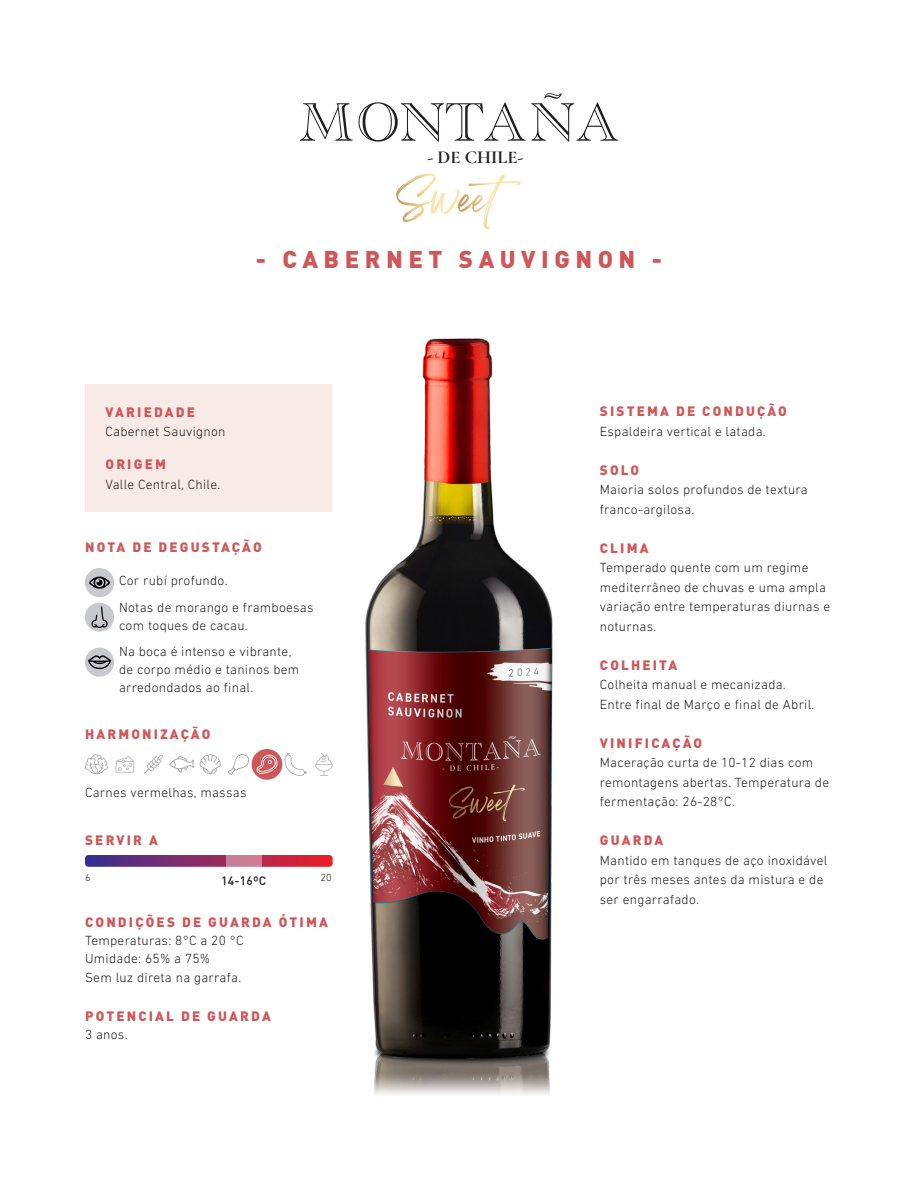
<style>
.page{position:relative;width:918px;height:1188px;background:#fff}
.page>*{position:absolute;margin:0;border:0;box-sizing:border-box;transform-origin:0 0}
.t1{font:56.1px "Academy Engraved Let Plain";letter-spacing:.005em;color:#231f20}
.t2{font:900 24px "DIN Pro";letter-spacing:.23em;color:#ce575a}
.t3{font:700 18.3px "Cormorant Garamond";color:#231f20}
.SUBTITULO{font:300 13.5px/19.5px "DIN Next LT Pro";letter-spacing:.02em;color:#231f20}
.TEXTO{font:300 13.5px "DIN Next LT Pro";letter-spacing:.02em;color:#231f20}
.SUBTITULO-2{font:900 13.5px/18px "DIN Pro";letter-spacing:.16em;color:#ce575a}
.NOTA_DE_CATA{font:300 13.5px/18px "DIN Next LT Pro";letter-spacing:.02em;color:#231f20}
.TEXTO-2{font:500 12px "DIN";letter-spacing:.02em;color:#231f20}
.TEXTO-3{font:300 10.5px "DIN Next LT Pro";color:#231f20}
.s1{font-family:"DIN Next LT Pro";font-weight:300;color:#231f20}
</style>
<div class="page">
<div style="left:252px;top:749px;width:30px;height:31px;background:#ce575a;border-radius:50%"></div>
<svg style="left:200px;top:754px;width:21px;height:20px"></svg>
<svg style="left:170px;top:756px;width:24px;height:17px"></svg>
<svg style="left:85px;top:754px;width:23px;height:20px"></svg>
<svg style="left:116px;top:756px;width:18px;height:17px"></svg>
<svg style="left:144px;top:755px;width:19px;height:19px"></svg>
<svg style="left:284px;top:753px;width:23px;height:23px"></svg>
<svg style="left:315px;top:753px;width:18px;height:23px"></svg>
<svg style="left:257px;top:755px;width:21px;height:19px"></svg>
<svg style="left:228px;top:754px;width:21px;height:21px"></svg>
<div style="left:85px;top:568px;width:29px;height:29px;background:#c7c9cc;border-radius:50%"></div>
<svg style="left:89px;top:577px;width:21px;height:12px"></svg>
<div style="left:85px;top:603px;width:29px;height:29px;background:#c7c9cc;border-radius:50%"></div>
<svg style="left:91px;top:606px;width:17px;height:22px"></svg>
<div style="left:85px;top:648px;width:29px;height:29px;background:#c7c9cc;border-radius:50%"></div>
<svg style="left:88px;top:655px;width:23px;height:14px"></svg>
<svg style="left:85px;top:855px;width:248px;height:12px;background:#8f2e64"></svg>
<div style="left:226px;top:855px;width:36px;height:12px;background:#cb7d96"></div>
<div style="left:85px;top:384px;width:247px;height:128px;background:#f8eae7"></div>
<img style="left:365px;top:338px;width:188px;height:757px">
<img style="left:396px;top:173px;width:125px;height:57px">
<h1 class="t1" style="left:299px;top:81px;width:321px">MONTAÑA</h1>
<h3 class="t3" style="left:427px;top:145px;width:98px">- DE CHILE-</h3>
<p class="t2" style="left:256px;top:239px;width:408px">- CABERNET SAUVIGNON -</p>
<p class="SUBTITULO-2" style="left:106px;top:401px;width:91px">VARIEDADE</p>
<p class="TEXTO" style="left:105px;top:424px;width:122px">Cabernet Sauvignon</p>
<p class="SUBTITULO-2" style="left:106px;top:454px;width:62px">ORIGEM</p>
<p class="TEXTO" style="left:105px;top:477px;width:116px">Valle Central, Chile.</p>
<p class="SUBTITULO-2" style="left:85px;top:537px;width:178px">NOTA DE DEGUSTAÇÃO</p>
<p class="NOTA_DE_CATA" style="left:119px;top:572px;width:110px">Cor rubí profundo.</p>
<p class="NOTA_DE_CATA" style="left:119px;top:598px;width:196px">Notas de morango e framboesas com toques de cacau.</p>
<p class="NOTA_DE_CATA" style="left:119px;top:643px;width:182px">Na boca é intenso e vibrante, de corpo médio e taninos bem arredondados ao final.</p>
<p class="SUBTITULO-2" style="left:85px;top:723px;width:127px">HARMONIZAÇÃO</p>
<p class="TEXTO" style="left:85px;top:785px;width:163px">Carnes vermelhas, massas</p>
<p class="SUBTITULO-2" style="left:85px;top:830px;width:74px">SERVIR A</p>
<p class="TEXTO-3" style="left:85px;top:871px;width:7px">6</p>
<p class="TEXTO-2" style="left:221px;top:873px;width:47px">14-16ºC</p>
<p class="TEXTO-3" style="left:321px;top:871px;width:13px">20</p>
<p class="SUBTITULO-2" style="left:85px;top:911px;width:244px">CONDIÇÕES DE GUARDA ÓTIMA<br><span class="s1">Temperaturas: 8°C a 20 °C</span></p>
<p class="SUBTITULO" style="left:85px;top:948px;width:127px">Umidade: 65% a 75%</p>
<p class="SUBTITULO" style="left:85px;top:968px;width:158px">Sem luz direta na garrafa.</p>
<p class="SUBTITULO-2" style="left:85px;top:1006px;width:187px">POTENCIAL DE GUARDA<br><span class="s1">3 anos.</span></p>
<p class="SUBTITULO-2" style="left:600px;top:401px;width:188px">SISTEMA DE CONDUÇÃO</p>
<p class="SUBTITULO" style="left:600px;top:421px;width:168px">Espaldeira vertical e latada.</p>
<p class="SUBTITULO-2" style="left:600px;top:459px;width:41px">SOLO</p>
<p class="SUBTITULO" style="left:600px;top:480px;width:210px">Maioria solos profundos de textura franco-argilosa.</p>
<p class="SUBTITULO-2" style="left:600px;top:537px;width:50px">CLIMA</p>
<p class="TEXTO" style="left:600px;top:560px;width:210px">Temperado quente com um regime</p>
<p class="TEXTO" style="left:600px;top:580px;width:228px">mediterrâneo de chuvas e uma ampla</p>
<p class="TEXTO" style="left:600px;top:599px;width:232px">variação entre temperaturas diurnas e</p>
<p class="TEXTO" style="left:600px;top:619px;width:58px">noturnas.</p>
<p class="SUBTITULO-2" style="left:600px;top:654px;width:79px">COLHEITA</p>
<p class="SUBTITULO" style="left:600px;top:675px;width:188px">Colheita manual e mecanizada.</p>
<p class="SUBTITULO" style="left:600px;top:694px;width:216px">Entre final de Março e final de Abril.</p>
<p class="SUBTITULO-2" style="left:600px;top:732px;width:104px">VINIFICAÇÃO</p>
<p class="SUBTITULO" style="left:600px;top:753px;width:215px">Maceração curta de 10-12 dias com</p>
<p class="SUBTITULO" style="left:600px;top:772px;width:231px">remontagens abertas. Temperatura de</p>
<p class="SUBTITULO" style="left:600px;top:792px;width:136px">fermentação: 26-28°C.</p>
<p class="SUBTITULO-2" style="left:600px;top:830px;width:65px">GUARDA</p>
<p class="TEXTO" style="left:600px;top:853px;width:229px">Mantido em tanques de aço inoxidável</p>
<p class="TEXTO" style="left:600px;top:872px;width:225px">por três meses antes da mistura e de</p>
<p class="TEXTO" style="left:600px;top:892px;width:101px">ser engarrafado.</p>
</div>
